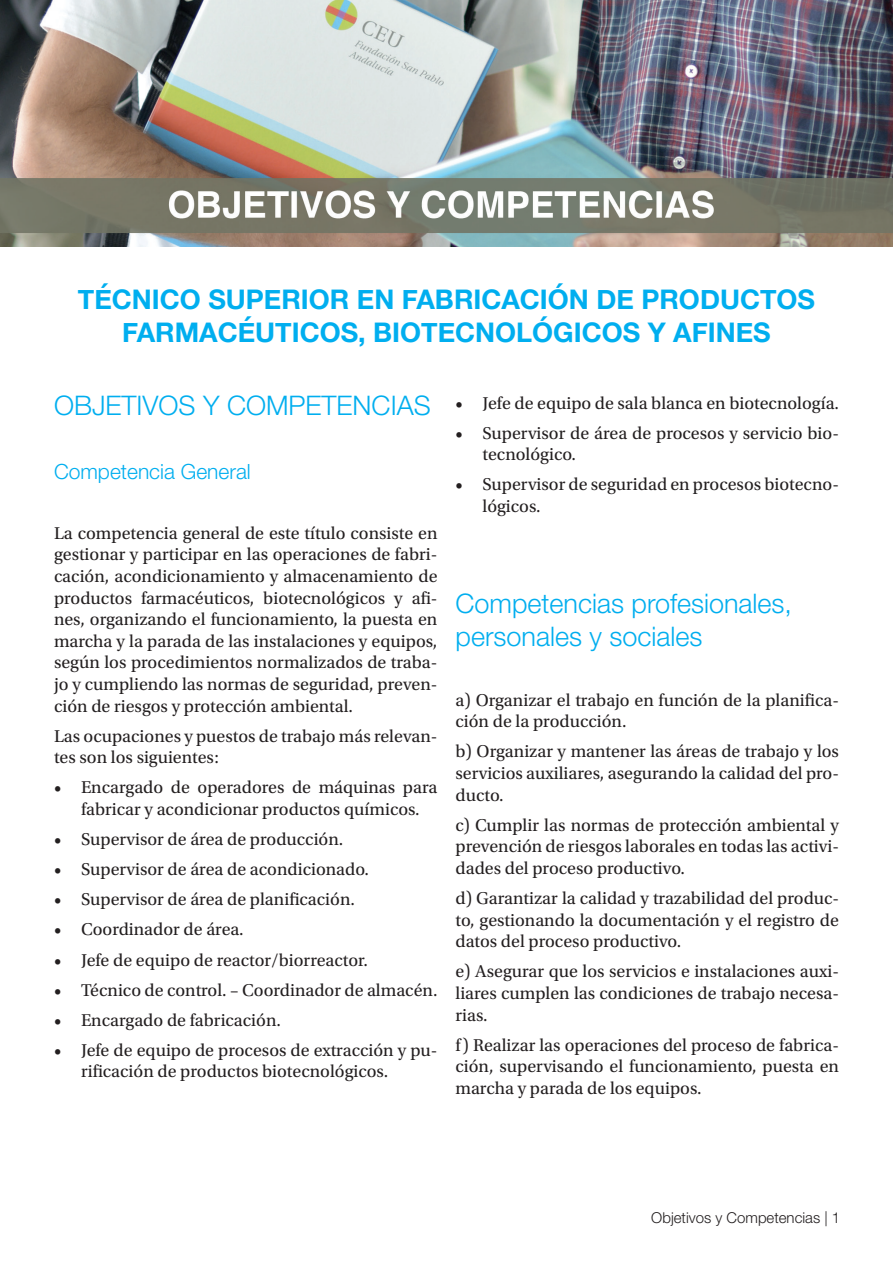
<style>
.page{position:relative;width:893px;height:1263px;background:#fff}
.page>*{position:absolute;margin:0;border:0;box-sizing:border-box;transform-origin:0 0}
.t1{font:700 27px/32.4px "Helvetica Neue";color:#00aeef;text-align:center}
.t2{font:300 27px/32.4px "Helvetica Neue LT Std";color:#00aeef}
.t3{font:300 21px "Helvetica Neue LT Std";color:#00aeef}
.t4{font:18px/21.6px "Utopia Std";color:#231f20;text-align:justify}
.t5{font:300 15px "Helvetica Neue LT Std";color:#231f20}
</style>
<div class="page">
<img style="left:0;top:0;width:893px;height:247px">
<h1 class="t1" style="left:78px;top:284px;width:739px">TÉCNICO SUPERIOR EN FABRICACIÓN DE PRODUCTOS<br>FARMACÉUTICOS, BIOTECNOLÓGICOS Y AFINES</h1>
<h1 class="t2" style="left:54px;top:388px;width:378px">OBJETIVOS Y COMPETENCIAS</h1>
<p class="t3" style="left:54px;top:458px;width:198px">Competencia General</p>
<p class="t4" style="left:54px;top:522px;width:385px">La competencia general de este título consiste en gestionar y participar en las operaciones de fabri&shy;cación, acondicionamiento y almacenamiento de productos farmacéuticos, biotecnológicos y afi&shy;nes, organizando el funcionamiento, la puesta en marcha y la parada de las instalaciones y equipos, según los procedimientos normalizados de traba&shy;jo y cumpliendo las normas de seguridad, preven&shy;ción de riesgos y protección ambiental.</p>
<p class="t4" style="left:54px;top:725px;width:385px">Las ocupaciones y puestos de trabajo más relevan&shy;tes son los siguientes:</p>
<p class="t4" style="left:54px;top:777px;width:385px;text-align:center">• Encargado de operadores de máquinas para fabricar y acondicionar productos químicos.</p>
<p class="t4" style="left:54px;top:829px;width:291px">• Supervisor de área de producción.</p>
<p class="t4" style="left:54px;top:859px;width:317px">• Supervisor de área de acondicionado.</p>
<p class="t4" style="left:54px;top:889px;width:302px">• Supervisor de área de planificación.</p>
<p class="t4" style="left:54px;top:919px;width:191px">• Coordinador de área.</p>
<p class="t4" style="left:54px;top:949px;width:315px">• Jefe de equipo de reactor/biorreactor.</p>
<p class="t4" style="left:54px;top:979px;width:385px">• Técnico de control. – Coordinador de almacén.</p>
<p class="t4" style="left:54px;top:1009px;width:229px">• Encargado de fabricación.</p>
<p class="t4" style="left:81px;top:1039px;width:358px;text-indent:-27px">• Jefe de equipo de procesos de extracción y pu&shy;rificación de productos biotecnológicos.</p>
<p class="t4" style="left:455px;top:392px;width:385px">• Jefe de equipo de sala blanca en biotecnología.</p>
<p class="t4" style="left:482px;top:422px;width:358px;text-indent:-27px">• Supervisor de área de procesos y servicio bio&shy;tecnológico.</p>
<p class="t4" style="left:482px;top:474px;width:358px;text-indent:-27px">• Supervisor de seguridad en procesos biotecno&shy;lógicos.</p>
<h1 class="t2" style="left:455px;top:587px;width:338px">Competencias profesionales, personales y sociales</h1>
<p class="t4" style="left:455px;top:689px;width:385px">a) Organizar el trabajo en función de la planifica&shy;ción de la producción.</p>
<p class="t4" style="left:455px;top:741px;width:385px">b) Organizar y mantener las áreas de trabajo y los servicios auxiliares, asegurando la calidad del pro&shy;ducto.</p>
<p class="t4" style="left:455px;top:814px;width:385px">c) Cumplir las normas de protección ambiental y prevención de riesgos laborales en todas las activi&shy;dades del proceso productivo.</p>
<p class="t4" style="left:455px;top:888px;width:385px">d) Garantizar la calidad y trazabilidad del produc&shy;to, gestionando la documentación y el registro de datos del proceso productivo.</p>
<p class="t4" style="left:455px;top:961px;width:385px">e) Asegurar que los servicios e instalaciones auxi&shy;liares cumplen las condiciones de trabajo necesa&shy;rias.</p>
<p class="t4" style="left:455px;top:1034px;width:385px">f) Realizar las operaciones del proceso de fabrica&shy;ción, supervisando el funcionamiento, puesta en marcha y parada de los equipos.</p>
<p class="t5" style="left:651px;top:1208px;width:190px">Objetivos y Competencias | 1</p>
</div>
